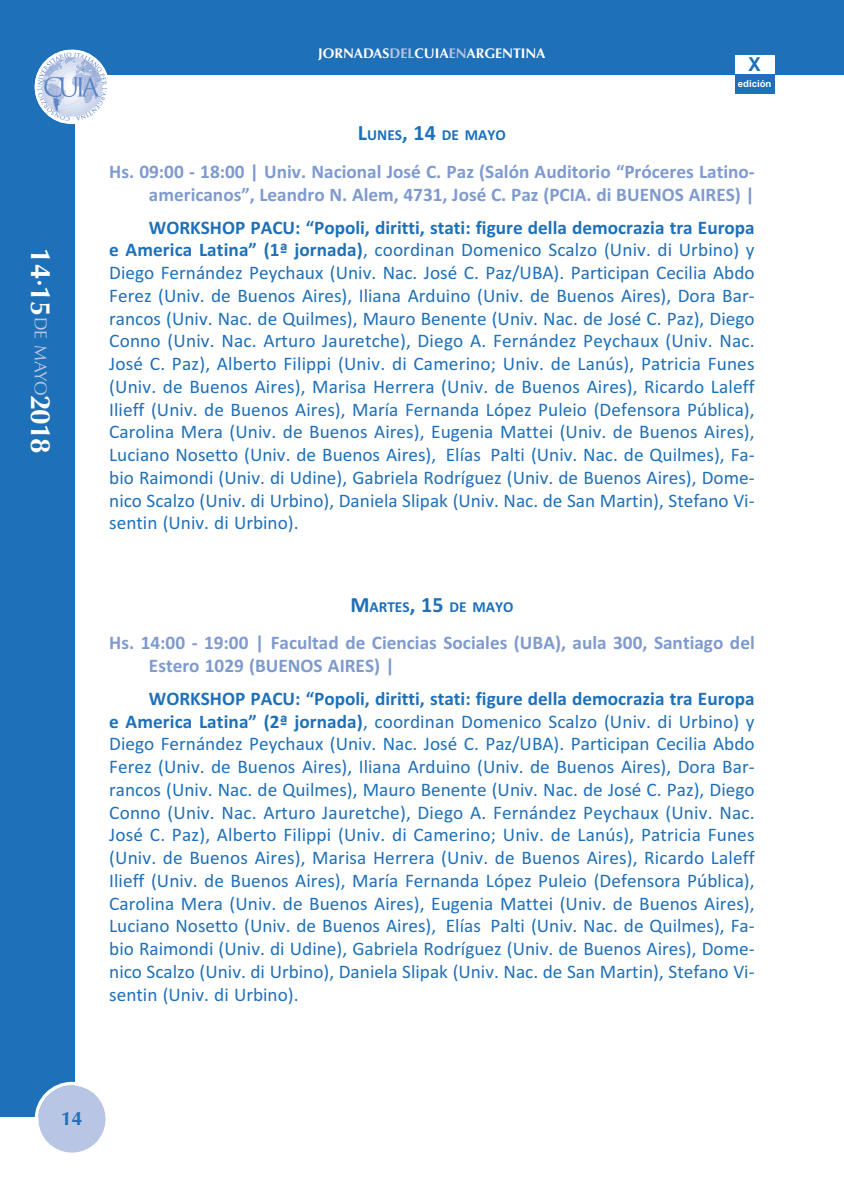
<style>
.page{position:relative;width:844px;height:1191px;background:#fff}
.page>*{position:absolute;margin:0;border:0;box-sizing:border-box;transform-origin:0 0}
.t1{font:700 28px "Optima";letter-spacing:-.05em;color:#fff}
.t2{font:19.25px/22.8px "Calibri";color:#1e70b9;text-align:justify}
.t3{font:700 19.25px/22.8px "Calibri";color:#7e9acf;text-align:right}
.t4{font:700 19.25px "Optima";color:#1e70b9}
.t5{font:700 19.25px "Arial";color:#1e70b9;scale:.95 1}
.t6{font:700 15.4px "Calibri";color:#1e70b9}
.t7{font:700 14px "Optima";color:#fff}
.t8{font:700 9.62px "Arial";color:#fff}
.s1{font-weight:400;font-size:17.5px;color:#b9c5e4}
.s2{color:#b9c5e4}
.s3{font-size:21.88px}
.s4{font-weight:700}
</style>
<div class="page">
<div style="left:0;top:0;width:843px;height:74px;background:#1e70b9"></div>
<div style="left:0;top:0;width:74px;height:1116px;background:#1e70b9"></div>
<div style="left:734px;top:55px;width:40px;height:19px;background:#fff"></div>
<div style="left:734px;top:74px;width:40px;height:20px;background:#1e70b9"></div>
<div style="left:35px;top:50px;width:74px;height:74px;background:#fff;border-radius:50%"></div>
<img style="left:35px;top:51px;width:74px;height:72px;border-radius:50%">
<svg style="left:35px;top:1081px;width:71px;height:72px"></svg>
<h1 class="t1" style="left:52px;top:248px;width:207px;rotate:90deg">14·15<span class="s1">DE MAYO</span>2018</h1>
<p class="t7" style="left:318px;top:48px;width:229px">JORNADAS<span class="s2">DEL</span>CUIA<span class="s2">EN</span>ARGENTINA</p>
<p class="t5" style="left:748px;top:53px;width:14px">X</p>
<p class="t8" style="left:737px;top:78px;width:35px">edición</p>
<p class="t6" style="left:358px;top:130px;width:149px"><span class="s3">L</span>UNES<span class="s3">, 14</span> DE MAYO</p>
<p class="t3" style="left:109px;top:162px;width:647px">Hs. 09:00 - 18:00 | Univ. Nacional José C. Paz (Salón Auditorio “Próceres Latino&shy;americanos”, Leandro N. Alem, 4731, José C. Paz (PCIA. di BUENOS AIRES) |</p>
<p class="t2" style="left:109px;top:217px;width:647px;text-indent:40px"><span class="s4">WORKSHOP PACU: “Popoli, diritti, stati: figure della democrazia tra Europa e America Latina” (1ª jornada)</span>, coordinan Domenico Scalzo (Univ. di Urbino) y Diego Fernández Peychaux (Univ. Nac. José C. Paz/UBA). Participan Cecilia Abdo Ferez (Univ. de Buenos Aires), Iliana Arduino (Univ. de Buenos Aires), Dora Bar&shy;rancos (Univ. Nac. de Quilmes), Mauro Benente (Univ. Nac. de José C. Paz), Diego Conno (Univ. Nac. Arturo Jauretche), Diego A. Fernández Peychaux (Univ. Nac.<br>José C. Paz), Alberto Filippi (Univ. di Camerino; Univ. de Lanús), Patricia Funes (Univ. de Buenos Aires), Marisa Herrera (Univ. de Buenos Aires), Ricardo Laleff Ilieff (Univ. de Buenos Aires), María Fernanda López Puleio (Defensora Pública), Carolina Mera (Univ. de Buenos Aires), Eugenia Mattei (Univ. de Buenos Aires), Luciano Nosetto (Univ. de Buenos Aires), Elías Palti (Univ. Nac. de Quilmes), Fa&shy;bio Raimondi (Univ. di Udine), Gabriela Rodríguez (Univ. de Buenos Aires), Dome&shy;nico Scalzo (Univ. di Urbino), Daniela Slipak (Univ. Nac. de San Martin), Stefano Vi&shy;sentin (Univ. di Urbino).</p>
<p class="t6" style="left:350px;top:601px;width:165px"><span class="s3">M</span>ARTES<span class="s3">, 15</span> DE MAYO</p>
<p class="t3" style="left:149px;top:633px;width:607px;text-align:left;text-indent:-40px">Hs. 14:00 - 19:00 | Facultad de Ciencias Sociales (UBA), aula 300, Santiago del<br>Estero 1029 (BUENOS AIRES) |</p>
<p class="t2" style="left:109px;top:688px;width:647px;text-indent:40px"><span class="s4">WORKSHOP PACU: “Popoli, diritti, stati: figure della democrazia tra Europa e America Latina” (2ª jornada)</span>, coordinan Domenico Scalzo (Univ. di Urbino) y Diego Fernández Peychaux (Univ. Nac. José C. Paz/UBA). Participan Cecilia Abdo Ferez (Univ. de Buenos Aires), Iliana Arduino (Univ. de Buenos Aires), Dora Bar&shy;rancos (Univ. Nac. de Quilmes), Mauro Benente (Univ. Nac. de José C. Paz), Diego Conno (Univ. Nac. Arturo Jauretche), Diego A. Fernández Peychaux (Univ. Nac.<br>José C. Paz), Alberto Filippi (Univ. di Camerino; Univ. de Lanús), Patricia Funes (Univ. de Buenos Aires), Marisa Herrera (Univ. de Buenos Aires), Ricardo Laleff Ilieff (Univ. de Buenos Aires), María Fernanda López Puleio (Defensora Pública), Carolina Mera (Univ. de Buenos Aires), Eugenia Mattei (Univ. de Buenos Aires), Luciano Nosetto (Univ. de Buenos Aires), Elías Palti (Univ. Nac. de Quilmes), Fa&shy;bio Raimondi (Univ. di Udine), Gabriela Rodríguez (Univ. de Buenos Aires), Dome&shy;nico Scalzo (Univ. di Urbino), Daniela Slipak (Univ. Nac. de San Martin), Stefano Vi&shy;sentin (Univ. di Urbino).</p>
<p class="t4" style="left:61px;top:1110px;width:23px">14</p>
</div>
